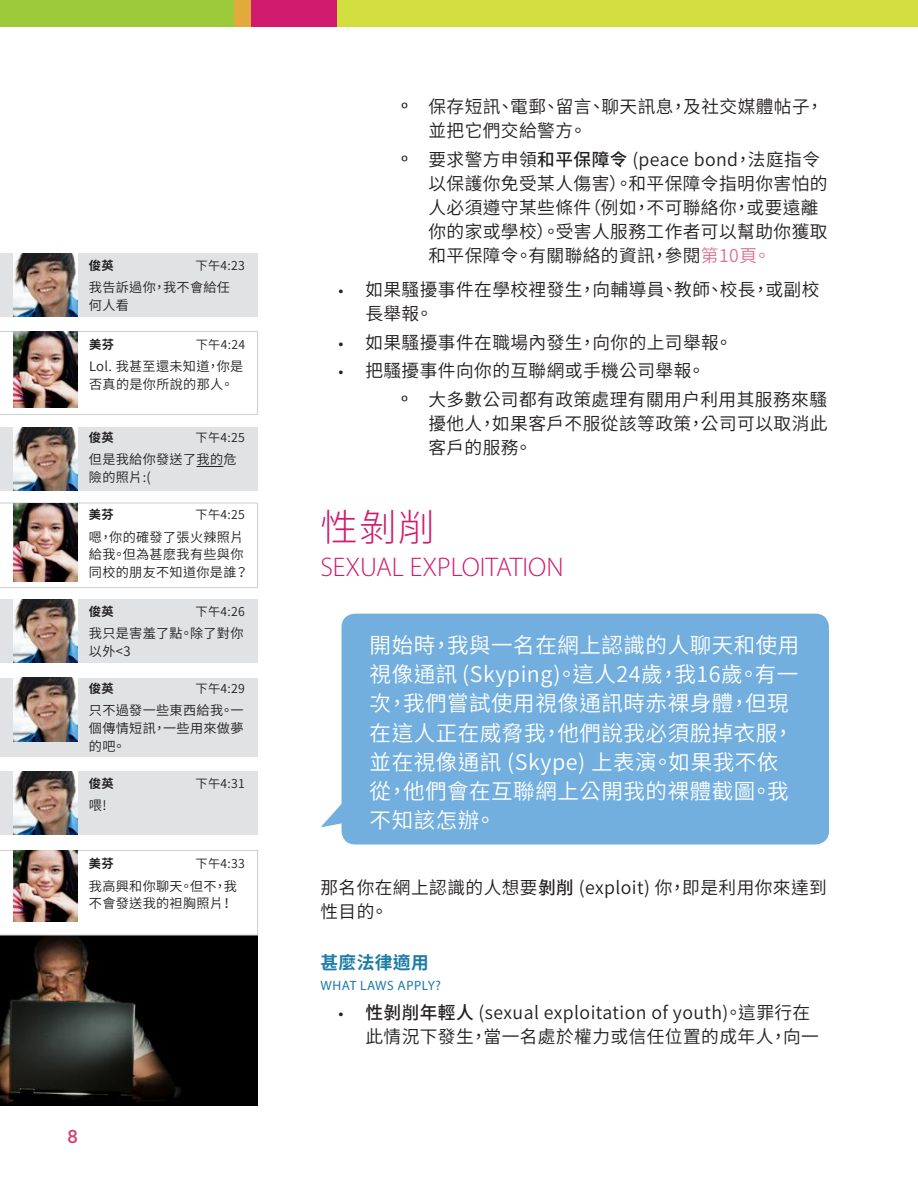
<style>
.page{position:relative;width:918px;height:1188px;background:#fff}
.page>*{position:absolute;margin:0;border:0;box-sizing:border-box;transform-origin:0 0}
.t1{font:300 37.5px "Source Han Sans TW";color:#d01a6d}
.t2{font:300 27px "Myriad Pro";color:#d01a6d}
.t3{font:21.45px/29.2px "Source Han Sans TW";letter-spacing:.025em;color:#fff}
.t4{font:500 18.75px "Gotham Narrow";color:#d44178}
.t5{font:17.7px/24px "Source Han Sans TW";letter-spacing:.025em;color:#221f20}
.t6{font:700 17.7px "Source Han Sans TW";letter-spacing:.025em;color:#1d7ba7}
.t7{font:13.5px "Myriad Pro";letter-spacing:.04em;color:#1d7ba7}
.t8{font:13.2px/17.7px "Source Han Sans TW";letter-spacing:.025em;color:#221f20}
.t9{font:12.3px "Source Han Sans TW";letter-spacing:.025em;color:#221f20}
.t10{font:700 12.3px "Source Han Sans TW";letter-spacing:.025em;color:#221f20}
.s1{font-family:"Myriad Pro"}
.s2{font-weight:500}
.s3{color:#dc7392}
</style>
<div class="page">
<div style="left:251px;top:0;width:87px;height:27px;background:#d01a6d"></div>
<div style="left:0;top:0;width:234px;height:27px;background:#9cca3b"></div>
<div style="left:234px;top:0;width:17px;height:27px;background:#e2a93b"></div>
<div style="left:338px;top:0;width:580px;height:27px;background:#d1de3d"></div>
<svg style="left:321px;top:777px;width:21px;height:50px"></svg>
<div style="left:342px;top:614px;width:487px;height:230px;background:#72afdf;border-radius:14px"></div>
<img style="left:0;top:936px;width:258px;height:170px">
<div style="left:0;top:254px;width:258px;height:63px;background:#e1e2e4"></div>
<img style="left:13px;top:254px;width:64px;height:63px">
<svg style="left:0;top:331px;width:258px;height:84px"></svg>
<img style="left:13px;top:331px;width:64px;height:77px">
<div style="left:0;top:427px;width:258px;height:63px;background:#e1e2e4"></div>
<img style="left:13px;top:427px;width:64px;height:63px">
<svg style="left:197px;top:466px;width:26px;height:1px"></svg>
<svg style="left:0;top:503px;width:258px;height:85px"></svg>
<img style="left:13px;top:503px;width:64px;height:79px">
<div style="left:0;top:599px;width:258px;height:64px;background:#e1e2e4"></div>
<img style="left:13px;top:599px;width:64px;height:64px">
<div style="left:0;top:678px;width:258px;height:79px;background:#e1e2e4"></div>
<img style="left:13px;top:678px;width:64px;height:63px">
<div style="left:0;top:772px;width:258px;height:63px;background:#e1e2e4"></div>
<img style="left:13px;top:772px;width:64px;height:63px">
<svg style="left:0;top:850px;width:258px;height:85px"></svg>
<img style="left:13px;top:850px;width:64px;height:72px">
<p class="t10" style="left:89px;top:259px;width:26px">俊英</p>
<p class="t9" style="left:196px;top:259px;width:51px">下午4:23</p>
<p class="t8" style="left:89px;top:279px;width:143px">我告訴過你，我不會給任何人看</p>
<p class="t10" style="left:89px;top:338px;width:26px">美芬</p>
<p class="t9" style="left:196px;top:338px;width:51px">下午4:24</p>
<p class="t8" style="left:89px;top:358px;width:156px">Lol. 我甚至還未知道，你是否真的是你所說的那人。</p>
<p class="t10" style="left:89px;top:431px;width:26px">俊英</p>
<p class="t9" style="left:196px;top:431px;width:51px">下午4:25</p>
<p class="t8" style="left:89px;top:451px;width:149px">但是我給你發送了我的危險的照片:(</p>
<p class="t10" style="left:89px;top:508px;width:26px">美芬</p>
<p class="t9" style="left:196px;top:508px;width:51px">下午4:25</p>
<p class="t8" style="left:89px;top:528px;width:161px">嗯，你的確發了張火辣照片給我。但為甚麽我有些與你同校的朋友不知道你是誰？</p>
<p class="t10" style="left:89px;top:605px;width:26px">俊英</p>
<p class="t9" style="left:196px;top:605px;width:51px">下午4:26</p>
<p class="t8" style="left:89px;top:625px;width:156px">我只是害羞了點。除了對你以外&lt;3</p>
<p class="t10" style="left:89px;top:682px;width:26px">俊英</p>
<p class="t9" style="left:196px;top:682px;width:51px">下午4:29</p>
<p class="t8" style="left:89px;top:702px;width:156px;text-align:justify">只不過發一些東西給我。一個傳情短訊，一些用來做夢的吧。</p>
<p class="t10" style="left:89px;top:777px;width:26px">俊英</p>
<p class="t9" style="left:196px;top:777px;width:51px">下午4:31</p>
<p class="t8" style="left:89px;top:797px;width:19px">喂!</p>
<p class="t10" style="left:89px;top:857px;width:26px">美芬</p>
<p class="t9" style="left:196px;top:857px;width:51px">下午4:33</p>
<p class="t8" style="left:89px;top:877px;width:149px">我高興和你聊天。但不，我不會發送我的袒胸照片！</p>
<p class="t4" style="left:68px;top:1124px;width:12px">8</p>
<p class="t5" style="left:428px;top:95px;width:397px;text-indent:-27px"><span class="s1">º</span> 保存短訊、電郵、留言、聊天訊息，及社交媒體帖子，並把它們交給警方。</p>
<p class="t5" style="left:428px;top:147px;width:401px;text-indent:-27px"><span class="s1">º</span> 要求警方申領<span class="s2">和平保障令</span> (peace bond，法庭指令以保護你免受某人傷害）。和平保障令指明你害怕的人必須遵守某些條件（例如，不可聯絡你，或要遠離你的家或學校）。受害人服務工作者可以幫助你獲取和平保障令。有關聯絡的資訊，參閱<span class="s3">第10頁。</span></p>
<p class="t5" style="left:365px;top:278px;width:456px;text-indent:-27px"><span class="s1">•</span> 如果騷擾事件在學校裡發生，向輔導員、教師、校長，或副校長舉報。</p>
<p class="t5" style="left:338px;top:330px;width:396px"><span class="s1">•</span> 如果騷擾事件在職場內發生，向你的上司舉報。</p>
<p class="t5" style="left:401px;top:357px;width:427px;line-height:28.5px;text-indent:-63px"><span class="s1">•</span> 把騷擾事件向你的互聯網或手機公司舉報。<br><span class="s1">º</span> 大多數公司都有政策處理有關用户利用其服務來騷</p>
<p class="t5" style="left:428px;top:411px;width:401px">擾他人，如果客戶不服從該等政策，公司可以取消此客戶的服務。</p>
<h1 class="t1" style="left:320px;top:506px;width:116px">性剝削</h1>
<h2 class="t2" style="left:320px;top:552px;width:245px">SEXUAL EXPLOITATION</h2>
<p class="t3" style="left:370px;top:631px;width:431px">開始時，我與一名在網上認識的人聊天和使用視像通訊 (Skyping)。這人24歲，我16歲。有一次，我們嘗試使用視像通訊時赤裸身體，但現在這人正在威脅我，他們說我必須脫掉衣服，並在視像通訊 (Skype) 上表演。如果我不依從，他們會在互聯網上公開我的裸體截圖。我不知該怎辦。</p>
<p class="t5" style="left:320px;top:876px;width:508px">那名你在網上認識的人想要<span class="s2">剝削</span> (exploit) 你，即是利用你來達到性目的。</p>
<p class="t6" style="left:320px;top:953px;width:110px">甚麼法律適用</p>
<p class="t7" style="left:321px;top:977px;width:122px">WHAT LAWS APPLY?</p>
<p class="t5" style="left:365px;top:1001px;width:455px;text-indent:-27px"><span class="s1">•</span> <span class="s2">性剝削年輕人</span> (sexual exploitation of youth)。這罪行在此情況下發生，當一名處於權力或信任位置的成年人，向一</p>
</div>
